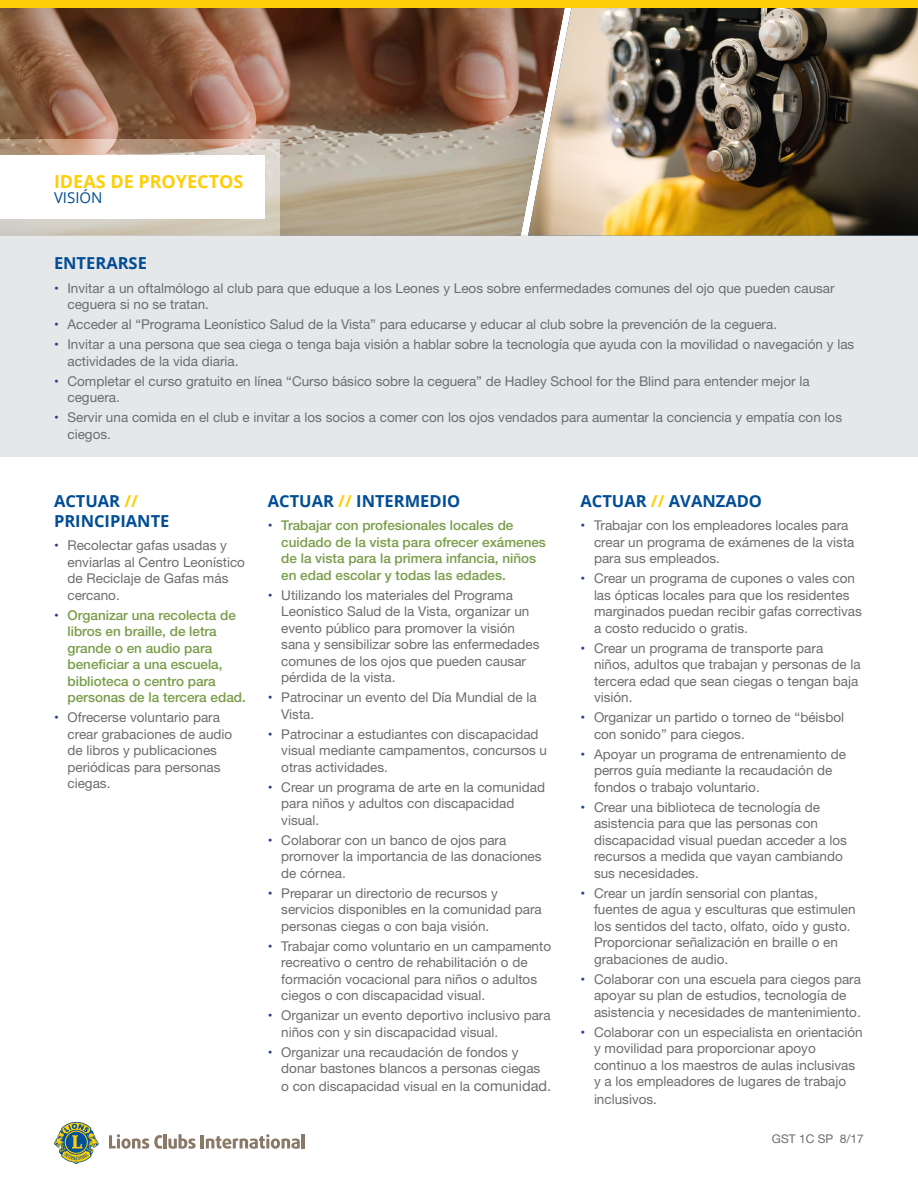
<style>
.page{position:relative;width:918px;height:1188px;background:#fff}
.page>*{position:absolute;margin:0;border:0;box-sizing:border-box;transform-origin:0 0}
.t1{font:700 18px "Open Sans";color:#fece08}
.SUBHEAD{font:700 16.5px/19.8px "Open Sans";color:#014d95}
.TITLE_TWO{font:15px "Open Sans";color:#014d95}
.t2{font:13.5px/16.5px "Helvetica Neue";color:#6c6d70}
.t3{font:500 13.5px/16.5px "Helvetica Neue";color:#799d49}
.CONTENT_BODY{font:12px "Helvetica Neue";color:#6c6d70}
.s1{color:#253f8e}
.s2{color:#fece08}
.s3{font-weight:400;color:#253f8e}
.s4{font-size:14.7px}
</style>
<div class="page">
<svg style="left:54px;top:1122px;width:45px;height:42px"></svg>
<svg style="left:109px;top:1134px;width:53px;height:15px"></svg>
<hr style="left:164px;top:1134px;width:3px;height:15px;background:#8a7966">
<svg style="left:168px;top:1134px;width:28px;height:15px"></svg>
<hr style="left:201px;top:1135px;width:3px;height:14px;background:#8a7966">
<svg style="left:206px;top:1134px;width:94px;height:15px"></svg>
<hr style="left:302px;top:1134px;width:3px;height:15px;background:#8a7966">
<div style="left:0;top:236px;width:918px;height:221px;background:#e6e7e9"></div>
<div style="left:0;top:5px;width:565px;height:232px;background:#231f20;opacity:.19"></div>
<img style="left:528px;top:7px;width:390px;height:229px">
<div style="left:0;top:0;width:918px;height:7px;background:#fece08"></div>
<svg style="left:0;top:139px;width:280px;height:97px;background:#cbbbaa"></svg>
<div style="left:0;top:155px;width:265px;height:64px;background:#fff"></div>
<p class="t1" style="left:54px;top:169px;width:191px">IDEAS DE PROYECTOS</p>
<p class="TITLE_TWO" style="left:54px;top:187px;width:50px">VISIÓN</p>
<p class="SUBHEAD" style="left:54px;top:253px;width:94px">ENTERARSE</p>
<p class="t2" style="left:68px;top:279px;width:769px;text-indent:-14px"><span class="s1">•</span> Invitar a un oftalmólogo al club para que eduque a los Leones y Leos sobre enfermedades comunes del ojo que pueden causar ceguera si no se tratan.</p>
<p class="t2" style="left:54px;top:316px;width:725px"><span class="s1">•</span> Acceder al “Programa Leonístico Salud de la Vista” para educarse y educar al club sobre la prevención de la ceguera.</p>
<p class="t2" style="left:68px;top:336px;width:788px;text-indent:-14px"><span class="s1">•</span> Invitar a una persona que sea ciega o tenga baja visión a hablar sobre la tecnología que ayuda con la movilidad o navegación y las actividades de la vida diaria.</p>
<p class="t2" style="left:68px;top:372px;width:744px;text-indent:-14px"><span class="s1">•</span> Completar el curso gratuito en línea “Curso básico sobre la ceguera” de Hadley School for the Blind para entender mejor la ceguera.</p>
<p class="t2" style="left:68px;top:409px;width:776px;text-indent:-14px"><span class="s1">•</span> Servir una comida en el club e invitar a los socios a comer con los ojos vendados para aumentar la conciencia y empatía con los ciegos.</p>
<p class="SUBHEAD" style="left:54px;top:491px;width:117px">ACTUAR <span class="s2">//<br></span>PRINCIPIANTE</p>
<p class="t2" style="left:68px;top:537px;width:179px;text-indent:-14px"><span class="s1">•</span> Recolectar gafas usadas y enviarlas al Centro Leonístico de Reciclaje de Gafas más cercano.</p>
<p class="t3" style="left:68px;top:606px;width:180px;text-indent:-14px"><span class="s3">•</span> Organizar una recolecta de libros en braille, de letra grande o en audio para beneficiar a una escuela, biblioteca o centro para personas de la tercera edad.</p>
<p class="t2" style="left:68px;top:709px;width:166px;text-indent:-14px"><span class="s1">•</span> Ofrecerse voluntario para crear grabaciones de audio de libros y publicaciones periódicas para personas ciegas.</p>
<p class="SUBHEAD" style="left:268px;top:491px;width:194px">ACTUAR <span class="s2">//</span> INTERMEDIO</p>
<p class="t3" style="left:281px;top:517px;width:266px;text-indent:-14px"><span class="s3">•</span> Trabajar con profesionales locales de cuidado de la vista para ofrecer exámenes de la vista para la primera infancia, niños en edad escolar y todas las edades.</p>
<p class="t2" style="left:281px;top:586px;width:260px;text-indent:-14px"><span class="s1">•</span> Utilizando los materiales del Programa Leonístico Salud de la Vista, organizar un evento público para promover la visión sana y sensibilizar sobre las enfermedades comunes de los ojos que pueden causar pérdida de la vista.</p>
<p class="t2" style="left:281px;top:689px;width:257px;text-indent:-14px"><span class="s1">•</span> Patrocinar un evento del Día Mundial de la<br>Vista.</p>
<p class="t2" style="left:281px;top:726px;width:267px;text-indent:-14px"><span class="s1">•</span> Patrocinar a estudiantes con discapacidad visual mediante campamentos, concursos u otras actividades.</p>
<p class="t2" style="left:281px;top:779px;width:265px;text-indent:-14px"><span class="s1">•</span> Crear un programa de arte en la comunidad para niños y adultos con discapacidad visual.</p>
<p class="t2" style="left:281px;top:832px;width:262px;text-indent:-14px"><span class="s1">•</span> Colaborar con un banco de ojos para promover la importancia de las donaciones de córnea.</p>
<p class="t2" style="left:281px;top:885px;width:262px;text-indent:-14px"><span class="s1">•</span> Preparar un directorio de recursos y servicios disponibles en la comunidad para personas ciegas o con baja visión.</p>
<p class="t2" style="left:281px;top:938px;width:271px;text-indent:-14px"><span class="s1">•</span> Trabajar como voluntario en un campamento recreativo o centro de rehabilitación o de formación vocacional para niños o adultos ciegos o con discapacidad visual.</p>
<p class="t2" style="left:281px;top:1007px;width:271px;text-indent:-14px"><span class="s1">•</span> Organizar un evento deportivo inclusivo para niños con y sin discapacidad visual.</p>
<p class="t2" style="left:281px;top:1043px;width:272px;line-height:17px;text-indent:-14px"><span class="s1">•</span> Organizar una recaudación de fondos y donar bastones blancos a personas ciegas o con discapacidad visual en la <span class="s4">comunidad.</span></p>
<p class="SUBHEAD" style="left:580px;top:491px;width:183px">ACTUAR <span class="s2">//</span> AVANZADO</p>
<p class="t2" style="left:594px;top:517px;width:262px;text-indent:-14px"><span class="s1">•</span> Trabajar con los empleadores locales para crear un programa de exámenes de la vista para sus empleados.</p>
<p class="t2" style="left:594px;top:570px;width:269px;text-indent:-14px"><span class="s1">•</span> Crear un programa de cupones o vales con las ópticas locales para que los residentes marginados puedan recibir gafas correctivas a costo reducido o gratis.</p>
<p class="t2" style="left:594px;top:640px;width:268px;text-indent:-14px"><span class="s1">•</span> Crear un programa de transporte para niños, adultos que trabajan y personas de la tercera edad que sean ciegas o tengan baja visión.</p>
<p class="t2" style="left:594px;top:709px;width:252px;text-indent:-14px"><span class="s1">•</span> Organizar un partido o torneo de “béisbol con sonido” para ciegos.</p>
<p class="t2" style="left:594px;top:746px;width:254px;text-indent:-14px"><span class="s1">•</span> Apoyar un programa de entrenamiento de perros guía mediante la recaudación de fondos o trabajo voluntario.</p>
<p class="t2" style="left:594px;top:799px;width:255px;text-indent:-14px"><span class="s1">•</span> Crear una biblioteca de tecnología de asistencia para que las personas con discapacidad visual puedan acceder a los recursos a medida que vayan cambiando sus necesidades.</p>
<p class="t2" style="left:594px;top:885px;width:263px;text-indent:-14px"><span class="s1">•</span> Crear un jardín sensorial con plantas, fuentes de agua y esculturas que estimulen los sentidos del tacto, olfato, oído y gusto.<br>Proporcionar señalización en braille o en grabaciones de audio.</p>
<p class="t2" style="left:594px;top:971px;width:269px;text-indent:-14px"><span class="s1">•</span> Colaborar con una escuela para ciegos para apoyar su plan de estudios, tecnología de asistencia y necesidades de mantenimiento.</p>
<p class="t2" style="left:594px;top:1023px;width:270px;text-indent:-14px"><span class="s1">•</span> Colaborar con un especialista en orientación y movilidad para proporcionar apoyo continuo a los maestros de aulas inclusivas y a los empleadores de lugares de trabajo inclusivos.</p>
<p class="CONTENT_BODY" style="left:772px;top:1132px;width:94px">GST 1C SP 8/17</p>
</div>
